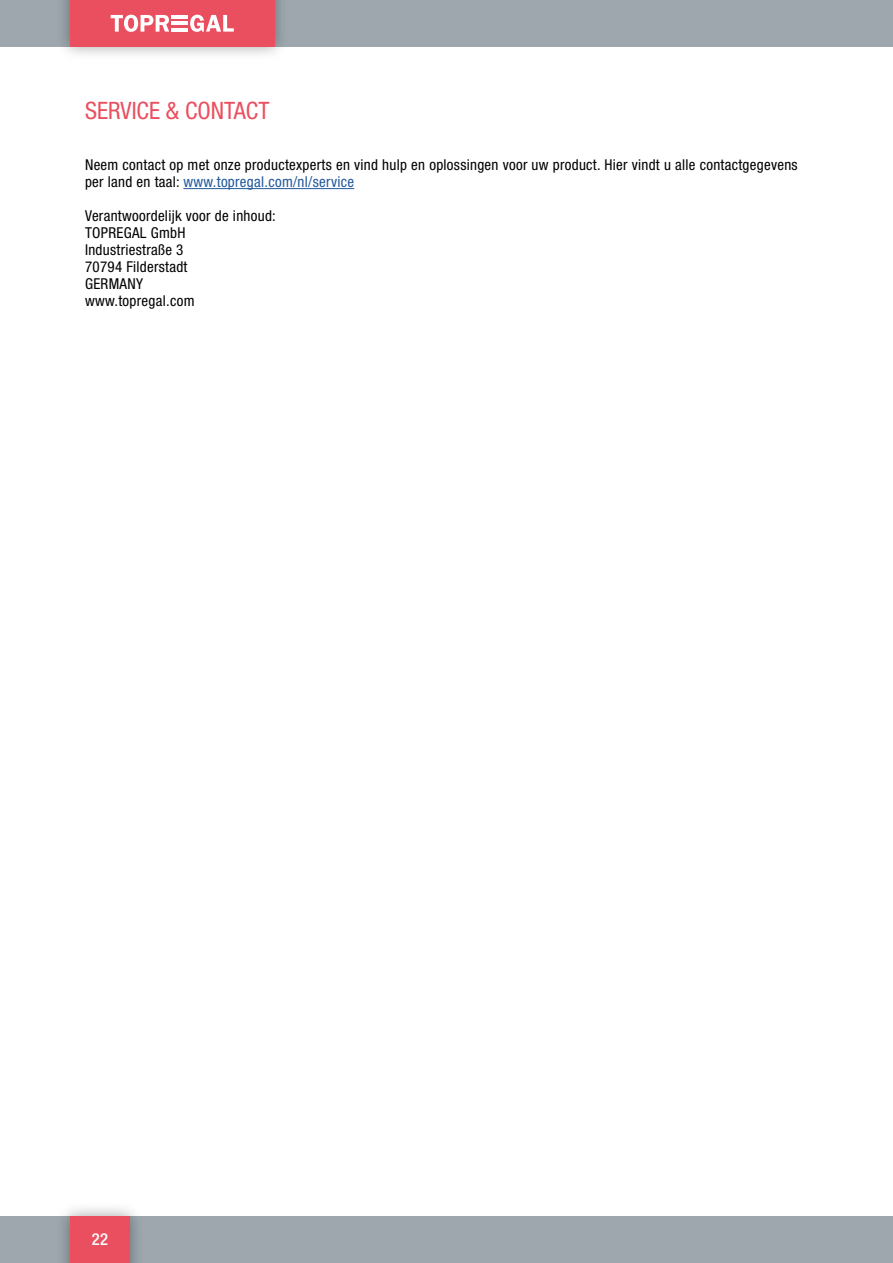
<style>
.page{position:relative;width:893px;height:1263px;background:#fff}
.page>*{position:absolute;margin:0;border:0;box-sizing:border-box;transform-origin:0 0}
.t1{font:condensed 24px "Helvetica Neue LT Pro";color:#ea4f5f}
.t2{font:500 condensed 16.5px "Helvetica Neue LT Pro";color:#fff}
.t3{font:condensed 15px/17px "Helvetica Neue LT Pro";letter-spacing:.02em;color:#000}
.s1{color:#22599b}
</style>
<div class="page">
<div style="left:0;top:1216px;width:893px;height:47px;background:#9da7ad"></div>
<div style="left:0;top:0;width:893px;height:47px;background:#9da7ad"></div>
<div style="left:56px;top:0;width:233px;height:61px;background:#000;opacity:.35"></div>
<div style="left:70px;top:0;width:204px;height:47px;background:#ea4f5f"></div>
<div style="left:56px;top:1202px;width:88px;height:61px;background:#000;opacity:.35"></div>
<div style="left:70px;top:1216px;width:60px;height:47px;background:#ea4f5f"></div>
<svg style="left:111px;top:15px;width:58px;height:17px"></svg>
<svg style="left:190px;top:15px;width:44px;height:17px"></svg>
<hr style="left:171px;top:15px;width:17px;height:3px;background:#fff">
<hr style="left:171px;top:22px;width:17px;height:3px;background:#fff">
<hr style="left:171px;top:28px;width:17px;height:4px;background:#fff">
<hr style="left:183px;top:188px;width:171px;height:1px;background:#22599b">
<h1 class="t1" style="left:85px;top:96px;width:186px">SERVICE &amp; CONTACT</h1>
<p class="t3" style="left:85px;top:156px;width:714px">Neem contact op met onze productexperts en vind hulp en oplossingen voor uw product. Hier vindt u alle contactgegevens per land en taal: <span class="s1">www.topregal.com/nl/service</span></p>
<p class="t3" style="left:85px;top:207px;width:192px">Verantwoordelijk voor de inhoud:<br>TOPREGAL GmbH<br>Industriestraße 3<br>70794 Filderstadt<br>GERMANY<br>www.topregal.com</p>
<p class="t2" style="left:92px;top:1229px;width:18px">22</p>
</div>
